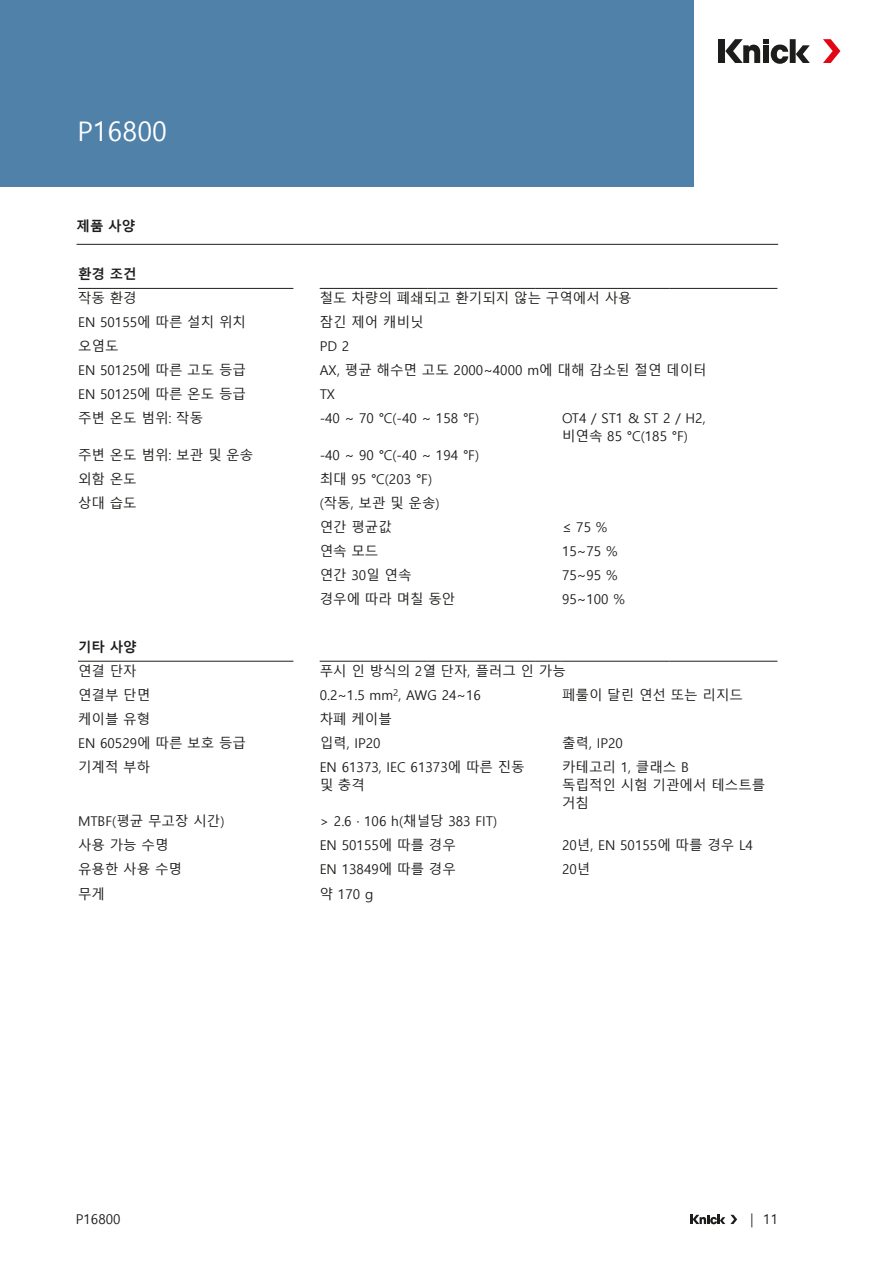
<style>
.page{position:relative;width:893px;height:1263px;background:#fff}
.page>*{position:absolute;margin:0;border:0;box-sizing:border-box;transform-origin:0 0}
.Headline{font:27px "Malgun Gothic";color:#fff}
.Tabelle{font:13.5px/18px "Malgun Gothic";color:#1d1d1b}
.Zwischenüberschrift{font:700 13.5px "Malgun Gothic";color:#1d1d1b}
.Tabelle_Headline{font:700 13.5px "Malgun Gothic";color:#1d1d1b}
</style>
<div class="page">
<div style="left:0;top:0;width:693px;height:187px;background:#5081a9"></div>
<div style="left:719px;top:39px;width:6px;height:24px;background:#1d1d1b"></div>
<div style="left:790px;top:39px;width:6px;height:24px;background:#1d1d1b"></div>
<svg style="left:796px;top:45px;width:14px;height:18px"></svg>
<svg style="left:725px;top:39px;width:63px;height:25px"></svg>
<svg style="left:823px;top:39px;width:17px;height:24px"></svg>
<svg style="left:690px;top:1215px;width:47px;height:9px"></svg>
<hr style="left:77px;top:244px;width:701px;height:1px;background:#1d1d1b">
<hr style="left:320px;top:288px;width:107px;height:1px;background:#1d1d1b">
<hr style="left:427px;top:288px;width:109px;height:1px;background:#1d1d1b">
<svg style="left:536px;top:288px;width:25px;height:1px"></svg>
<hr style="left:561px;top:288px;width:109px;height:1px;background:#1d1d1b">
<hr style="left:670px;top:288px;width:107px;height:1px;background:#1d1d1b">
<hr style="left:320px;top:661px;width:107px;height:1px;background:#1d1d1b">
<hr style="left:427px;top:661px;width:109px;height:1px;background:#1d1d1b">
<svg style="left:536px;top:661px;width:25px;height:1px"></svg>
<hr style="left:561px;top:661px;width:109px;height:1px;background:#1d1d1b">
<hr style="left:670px;top:661px;width:107px;height:1px;background:#1d1d1b">
<hr style="left:78px;top:288px;width:215px;height:1px;background:#1d1d1b">
<hr style="left:78px;top:661px;width:215px;height:1px;background:#1d1d1b">
<p class="Headline" style="left:77px;top:116px;width:91px">P16800</p>
<p class="Tabelle_Headline" style="left:77px;top:218px;width:60px">제품 사양</p>
<p class="Zwischenüberschrift" style="left:78px;top:266px;width:60px">환경 조건</p>
<p class="Tabelle" style="left:78px;top:289px;width:60px">작동 환경</p>
<p class="Tabelle" style="left:320px;top:289px;width:314px">철도 차량의 폐쇄되고 환기되지 않는 구역에서 사용</p>
<p class="Tabelle" style="left:78px;top:313px;width:170px">EN 50155에 따른 설치 위치</p>
<p class="Tabelle" style="left:320px;top:313px;width:106px">잠긴 제어 캐비닛</p>
<p class="Tabelle" style="left:78px;top:337px;width:42px">오염도</p>
<p class="Tabelle" style="left:320px;top:337px;width:31px">PD 2</p>
<p class="Tabelle" style="left:78px;top:361px;width:170px">EN 50125에 따른 고도 등급</p>
<p class="Tabelle" style="left:320px;top:361px;width:389px">AX, 평균 해수면 고도 2000~4000 m에 대해 감소된 절연 데이터</p>
<p class="Tabelle" style="left:78px;top:385px;width:170px">EN 50125에 따른 온도 등급</p>
<p class="Tabelle" style="left:320px;top:385px;width:17px">TX</p>
<p class="Tabelle" style="left:78px;top:409px;width:127px">주변 온도 범위: 작동</p>
<p class="Tabelle" style="left:320px;top:409px;width:161px">-40 ~ 70 °C(-40 ~ 158 °F)</p>
<p class="Tabelle" style="left:562px;top:409px;width:145px">OT4 / ST1 &amp; ST 2 / H2, 비연속 85 °C(185 °F)</p>
<p class="Tabelle" style="left:78px;top:446px;width:177px">주변 온도 범위: 보관 및 운송</p>
<p class="Tabelle" style="left:320px;top:446px;width:161px">-40 ~ 90 °C(-40 ~ 194 °F)</p>
<p class="Tabelle" style="left:78px;top:470px;width:60px">외함 온도</p>
<p class="Tabelle" style="left:320px;top:470px;width:114px">최대 95 °C(203 °F)</p>
<p class="Tabelle" style="left:78px;top:494px;width:60px">상대 습도</p>
<p class="Tabelle" style="left:320px;top:494px;width:121px">(작동, 보관 및 운송)</p>
<p class="Tabelle" style="left:320px;top:518px;width:74px">연간 평균값</p>
<p class="Tabelle" style="left:562px;top:518px;width:47px">≤ 75 %</p>
<p class="Tabelle" style="left:320px;top:542px;width:60px">연속 모드</p>
<p class="Tabelle" style="left:562px;top:542px;width:57px">15~75 %</p>
<p class="Tabelle" style="left:320px;top:566px;width:93px">연간 30일 연속</p>
<p class="Tabelle" style="left:562px;top:566px;width:57px">75~95 %</p>
<p class="Tabelle" style="left:320px;top:590px;width:137px">경우에 따라 며칠 동안</p>
<p class="Tabelle" style="left:562px;top:590px;width:64px">95~100 %</p>
<p class="Zwischenüberschrift" style="left:78px;top:639px;width:60px">기타 사양</p>
<p class="Tabelle" style="left:78px;top:662px;width:60px">연결 단자</p>
<p class="Tabelle" style="left:320px;top:662px;width:248px">푸시 인 방식의 2열 단자, 플러그 인 가능</p>
<p class="Tabelle" style="left:78px;top:686px;width:74px">연결부 단면</p>
<p class="Tabelle" style="left:320px;top:686px;width:163px">0.2~1.5 mm<sup>2</sup>, AWG 24~16</p>
<p class="Tabelle" style="left:562px;top:686px;width:183px">페룰이 달린 연선 또는 리지드</p>
<p class="Tabelle" style="left:78px;top:710px;width:74px">케이블 유형</p>
<p class="Tabelle" style="left:320px;top:710px;width:74px">차폐 케이블</p>
<p class="Tabelle" style="left:78px;top:734px;width:170px">EN 60529에 따른 보호 등급</p>
<p class="Tabelle" style="left:320px;top:734px;width:62px">입력, IP20</p>
<p class="Tabelle" style="left:562px;top:734px;width:62px">출력, IP20</p>
<p class="Tabelle" style="left:78px;top:758px;width:74px">기계적 부하</p>
<p class="Tabelle" style="left:320px;top:758px;width:207px">EN 61373, IEC 61373에 따른 진동 및 충격</p>
<p class="Tabelle" style="left:562px;top:758px;width:205px">카테고리 1, 클래스 B<br>독립적인 시험 기관에서 테스트를 거침</p>
<p class="Tabelle" style="left:78px;top:813px;width:148px">MTBF(평균 무고장 시간)</p>
<p class="Tabelle" style="left:320px;top:813px;width:179px">&gt; 2.6 · 106 h(채널당 383 FIT)</p>
<p class="Tabelle" style="left:78px;top:837px;width:92px">사용 가능 수명</p>
<p class="Tabelle" style="left:320px;top:837px;width:138px">EN 50155에 따를 경우</p>
<p class="Tabelle" style="left:562px;top:837px;width:193px">20년, EN 50155에 따를 경우 L4</p>
<p class="Tabelle" style="left:78px;top:861px;width:106px">유용한 사용 수명</p>
<p class="Tabelle" style="left:320px;top:861px;width:138px">EN 13849에 따를 경우</p>
<p class="Tabelle" style="left:562px;top:861px;width:30px">20년</p>
<p class="Tabelle" style="left:78px;top:885px;width:28px">무게</p>
<p class="Tabelle" style="left:320px;top:885px;width:55px">약 170 g</p>
<p class="Tabelle" style="left:76px;top:1211px;width:46px">P16800</p>
<p class="Tabelle" style="left:751px;top:1211px;width:29px">| 11</p>
</div>
